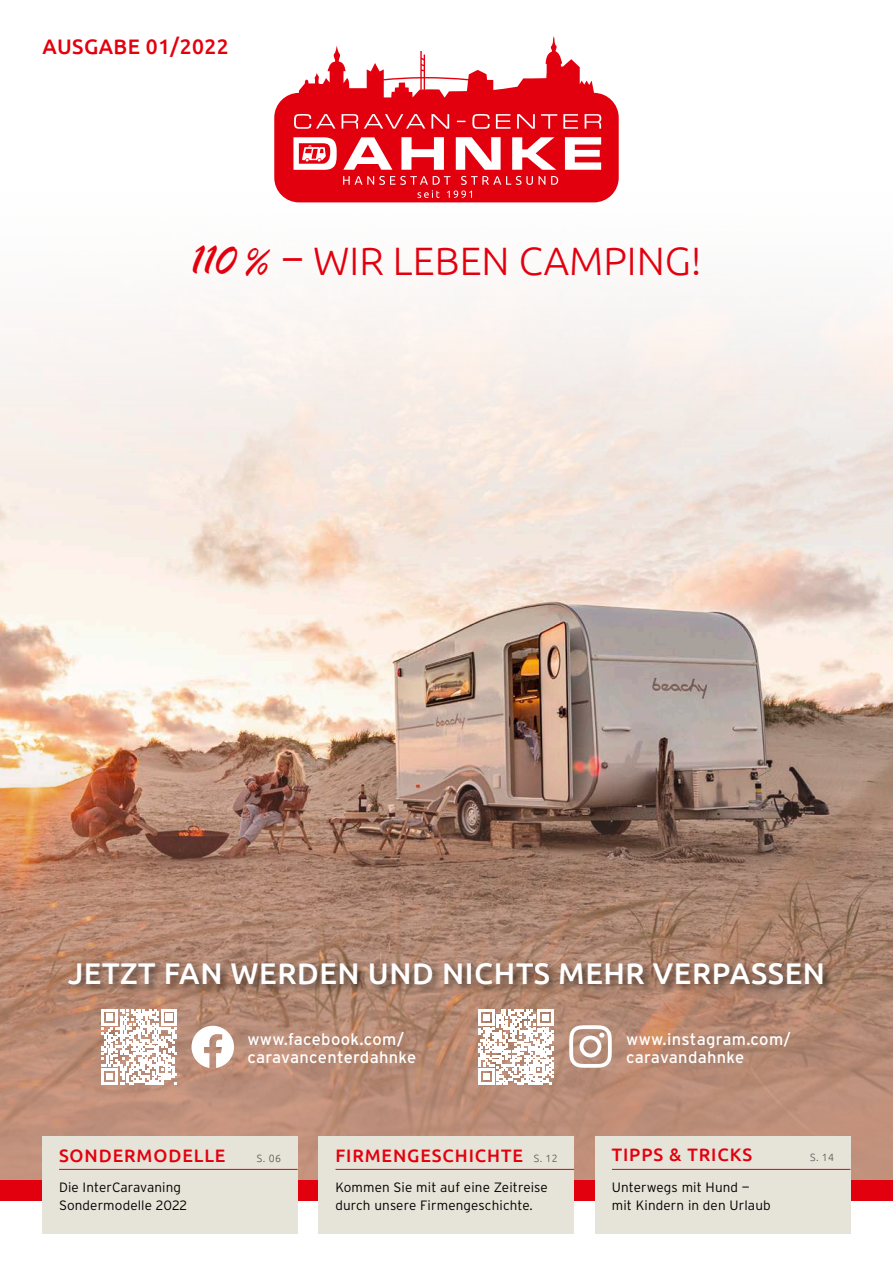
<style>
.page{position:relative;width:893px;height:1263px;background:#fff}
.page>*{position:absolute;margin:0;border:0;box-sizing:border-box;transform-origin:0 0}
.t1{font:300 39.6px "Ubuntu";color:#e3000e}
.t2{font:500 29.85px "Ubuntu";letter-spacing:.02em;color:#fff}
.t3{font:500 21px "Ubuntu";letter-spacing:.02em;color:#e3000e}
.t4{font:500 18px "Ubuntu";letter-spacing:.05em;color:#e3000e}
.t5{font:16.5px/18px "Interstate";letter-spacing:.02em;color:#fff}
.t6{font:300 13.5px/18px "Interstate";letter-spacing:.01em;color:#000}
.t7{font:300 10.5px "Ubuntu";color:#555}
.s1{font-family:"Brush Script";font-weight:400;font-size:45px}
.s2{font-family:"Interstate"}
.s3{font-weight:300;font-size:10.5px;color:#555}
</style>
<div class="page">
<div style="left:0;top:1179px;width:893px;height:21px;background:#e3000e"></div>
<img style="left:0;top:202px;width:893px;height:545px">
<svg style="left:0;top:747px;width:893px;height:432px;background:#ad836f"></svg>
<div style="left:319px;top:1136px;width:255px;height:98px;background:#e6e3d8"></div>
<div style="left:43px;top:1136px;width:255px;height:98px;background:#e6e3d8"></div>
<hr style="left:59px;top:1169px;width:239px;height:1px;background:#e3000e">
<hr style="left:335px;top:1169px;width:239px;height:1px;background:#e3000e">
<div style="left:595px;top:1136px;width:255px;height:97px;background:#e6e3d8"></div>
<hr style="left:612px;top:1169px;width:238px;height:1px;background:#e3000e">
<div style="left:66px;top:960px;width:767px;height:35px;background:#000;opacity:.55"></div>
<svg style="left:102px;top:1009px;width:75px;height:75px"></svg>
<svg style="left:191px;top:1026px;width:43px;height:42px"></svg>
<svg style="left:478px;top:1009px;width:76px;height:76px"></svg>
<svg style="left:569px;top:1025px;width:43px;height:43px"></svg>
<svg style="left:274px;top:36px;width:345px;height:166px;fill:#e3000e"></svg>
<svg style="left:321px;top:115px;width:10px;height:9px"></svg>
<svg style="left:552px;top:177px;width:5px;height:7px"></svg>
<svg style="left:496px;top:177px;width:3px;height:5px"></svg>
<svg style="left:299px;top:143px;width:31px;height:21px"></svg>
<h3 class="t3" style="left:43px;top:33px;width:188px">AUSGABE 01/2022</h3>
<h1 class="t1" style="left:191px;top:237px;width:512px"><span class="s1">110%</span> <span class="s2">—</span> WIR LEBEN CAMPING!</h1>
<h2 class="t2" style="left:68px;top:954px;width:758px">JETZT FAN WERDEN UND NICHTS MEHR VERPASSEN</h2>
<p class="t5" style="left:247px;top:1030px;width:170px">www.facebook.com/ caravancenterdahnke</p>
<p class="t5" style="left:626px;top:1030px;width:166px">www.instagram.com/ caravandahnke</p>
<h3 class="t4" style="left:59px;top:1144px;width:168px">SONDERMODELLE</h3>
<p class="t7" style="left:257px;top:1151px;width:26px">S. 06</p>
<p class="t6" style="left:59px;top:1178px;width:130px">Die InterCaravaning<br>Sondermodelle 2022</p>
<h3 class="t4" style="left:335px;top:1144px;width:224px">FIRMENGESCHICHTE <span class="s3">S. 12</span></h3>
<p class="t6" style="left:335px;top:1178px;width:214px">Kommen Sie mit auf eine Zeitreise durch unsere Firmengeschichte.</p>
<h3 class="t4" style="left:612px;top:1144px;width:142px">TIPPS &amp; TRICKS</h3>
<p class="t7" style="left:810px;top:1151px;width:25px">S. 14</p>
<p class="t6" style="left:612px;top:1178px;width:160px">Unterwegs mit Hund — mit Kindern in den Urlaub</p>
</div>
